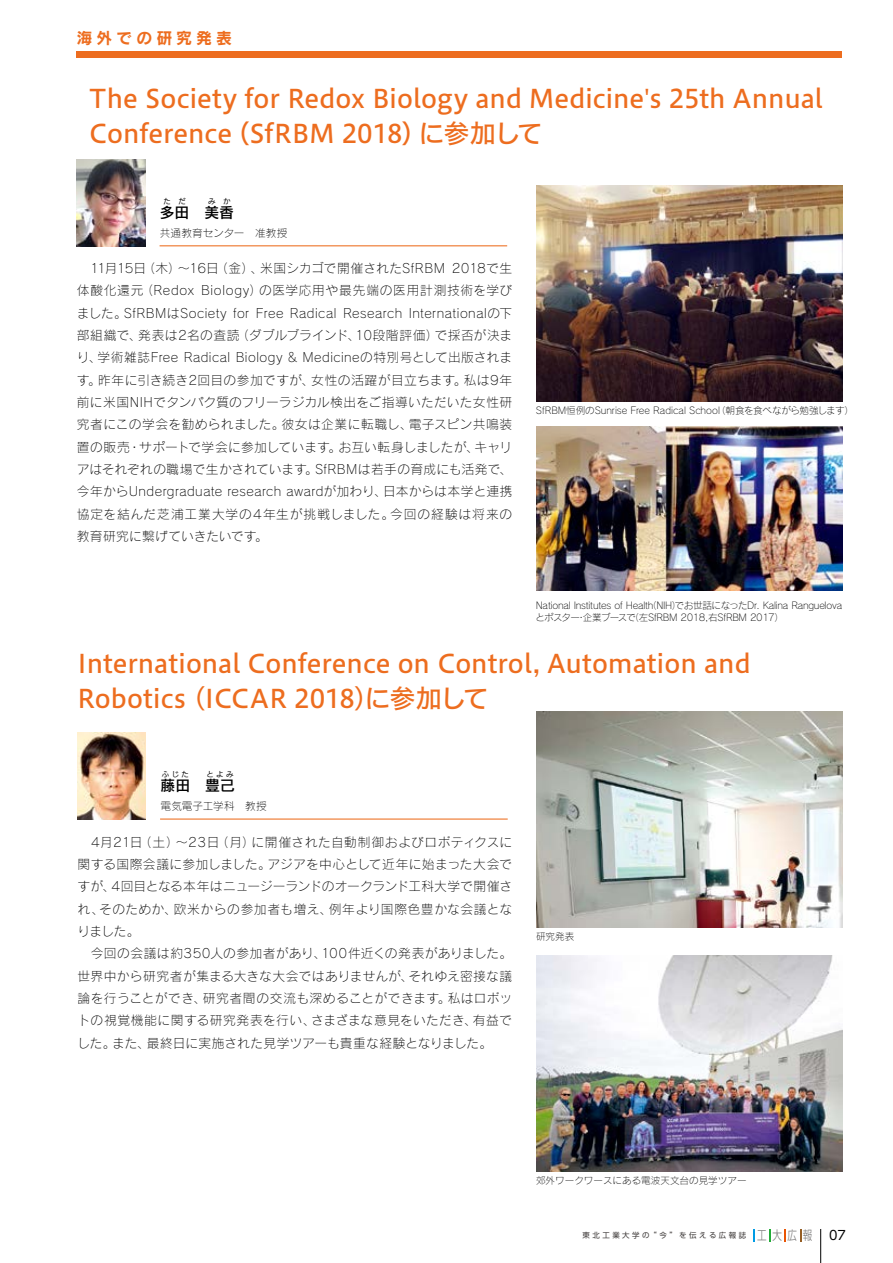
<style>
.page{position:relative;width:893px;height:1263px;background:#fff}
.page>*{position:absolute;margin:0;border:0;box-sizing:border-box;transform-origin:0 0}
.t1{font:25.5px/35.1px "Hiragino UD Sans F Std W5";color:#ed6d1f}
.t2{font:15.9px "Rodin Pro B";letter-spacing:.25em;color:#ed6d1f}
.t3{font:14.85px "Rodin Pro DB";color:#000}
.t4{font:12.75px/22.4px "Rodin Pro L";letter-spacing:.025em;color:#000;text-align:justify}
.t5{font:12.75px "UD Shin Go Pro";color:#000}
.t6{font:10.65px "Rodin Pro L";letter-spacing:.005em;color:#000}
.t7{font:9.6px/11.7px "Rodin Pro L";letter-spacing:-.02em;color:#000}
.t8{font:9.6px "Rodin Pro L";color:#000}
.t9{font:7.5px "UD Shin Go Pro";letter-spacing:.335em;color:#3e3a39}
.t10{font:7.5px "Rodin Pro DB";letter-spacing:.335em;color:#000}
.s1{font-weight:300;font-size:12.75px;color:#727171}
</style>
<div class="page">
<hr style="left:820px;top:1229px;width:1px;height:34px;background:#000">
<svg style="left:753px;top:1229px;width:2px;height:13px"></svg>
<svg style="left:769px;top:1229px;width:1px;height:13px"></svg>
<svg style="left:784px;top:1229px;width:1px;height:13px"></svg>
<svg style="left:800px;top:1229px;width:1px;height:13px"></svg>
<div style="left:77px;top:51px;width:765px;height:6px;background:#ed6d1f"></div>
<img style="left:77px;top:160px;width:68px;height:86px">
<hr style="left:160px;top:245px;width:347px;height:1px;background:#ed6d1f">
<img style="left:536px;top:185px;width:306px;height:216px">
<img style="left:78px;top:733px;width:68px;height:87px">
<hr style="left:160px;top:818px;width:348px;height:2px;background:#ed6d1f">
<img style="left:536px;top:426px;width:306px;height:165px">
<img style="left:536px;top:712px;width:306px;height:215px">
<img style="left:536px;top:955px;width:306px;height:216px">
<p class="t2" style="left:77px;top:27px;width:157px">海外での研究発表</p>
<h1 class="t1" style="left:89px;top:80px;width:735px">The Society for Redox Biology and Medicine's 25th Annual<br>Conference（SfRBM 2018）に参加して</h1>
<p class="t10" style="left:163px;top:196px;width:24px">た だ</p>
<p class="t10" style="left:208px;top:196px;width:24px">み か</p>
<p class="t3" style="left:160px;top:202px;width:76px">多田　美香</p>
<p class="t6" style="left:160px;top:226px;width:129px">共通教育センター　准教授</p>
<p class="t4" style="left:77px;top:257px;width:437px">　11月15日（木）～16日（金）、米国シカゴで開催されたSfRBM 2018で生体酸化還元（Redox Biology）の医学応用や最先端の医用計測技術を学びました。SfRBMはSociety for Free Radical Research Internationalの下部組織で、発表は2名の査読（ダブルブラインド、10段階評価）で採否が決まり、学術雑誌Free Radical Biology &amp; Medicineの特別号として出版されます。昨年に引き続き2回目の参加ですが、女性の活躍が目立ちます。私は9年前に米国NIHでタンパク質のフリーラジカル検出をご指導いただいた女性研究者にこの学会を勧められました。彼女は企業に転職し、電子スピン共鳴装置の販売・サポートで学会に参加しています。お互い転身しましたが、キャリアはそれぞれの職場で生かされています。SfRBMは若手の育成にも活発で、今年からUndergraduate research awardが加わり、日本からは本学と連携協定を結んだ芝浦工業大学の4年生が挑戦しました。今回の経験は将来の教育研究に繋げていきたいです。</p>
<p class="t7" style="left:536px;top:404px;width:319px">SfRBM恒例のSunrise Free Radical School（朝食を食べながら勉強します）</p>
<p class="t7" style="left:535px;top:599px;width:308px">National Institutes of Health（NIH）でお世話になったDr. Kalina Ranguelovaとポスター・企業ブースで（左SfRBM 2018，右SfRBM 2017）</p>
<h1 class="t1" style="left:77px;top:644px;width:675px">International Conference on Control, Automation and<br>Robotics (ICCAR 2018)に参加して</h1>
<p class="t10" style="left:162px;top:769px;width:29px">ふじた</p>
<p class="t10" style="left:206px;top:769px;width:29px">とよみ</p>
<p class="t3" style="left:161px;top:775px;width:76px">藤田　豊己</p>
<p class="t6" style="left:161px;top:799px;width:108px">電気電子工学科　教授</p>
<p class="t4" style="left:78px;top:830px;width:436px;text-align:left">　4月21日（土）〜23日（月）に開催された自動制御およびロボティクスに関する国際会議に参加しました。アジアを中心として近年に始まった大会ですが、4回目となる本年はニュージーランドのオークランド工科大学で開催され、そのためか、欧米からの参加者も増え、例年より国際色豊かな会議となりました。<br>　今回の会議は約350人の参加者があり、100件近くの発表がありました。世界中から研究者が集まる大きな大会ではありませんが、それゆえ密接な議論を行うことができ、研究者間の交流も深めることができます。私はロボットの視覚機能に関する研究発表を行い、さまざまな意見をいただき、有益でした。また、最終日に実施された見学ツアーも貴重な経験となりました。</p>
<p class="t7" style="left:536px;top:930px;width:40px">研究発表</p>
<p class="t8" style="left:536px;top:1174px;width:212px">郊外ワークワースにある電波天文台の見学ツアー</p>
<p class="t9" style="left:583px;top:1229px;width:231px">東北工業大学の“今”を伝える広報誌 <span class="s1">工 大広報</span></p>
<p class="t5" style="left:829px;top:1225px;width:18px">07</p>
</div>
